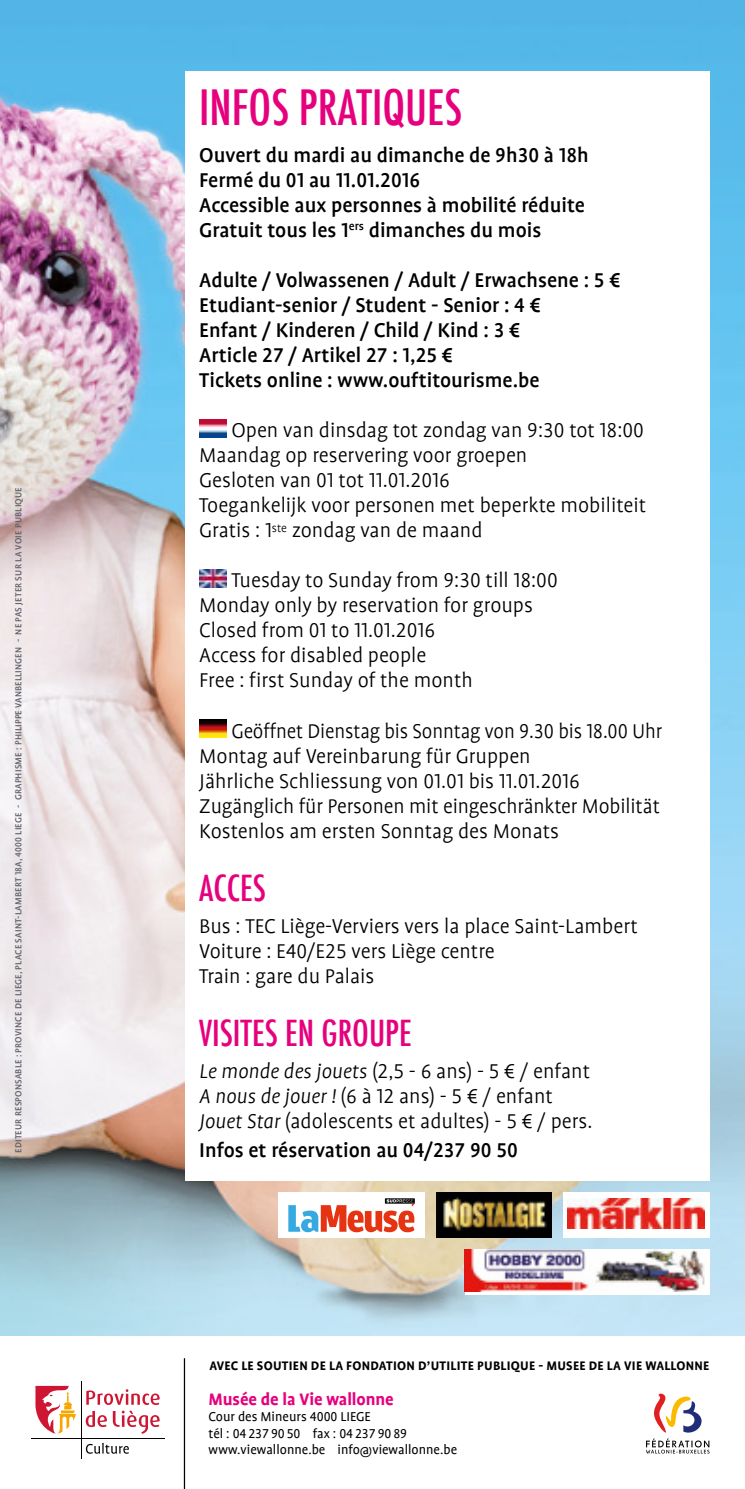
<style>
.page{position:relative;width:745px;height:1489px;background:#fff}
.page>*{position:absolute;margin:0;border:0;box-sizing:border-box;transform-origin:0 0}
.t1{font:500 condensed 47.5px "Futura";color:#e6007d}
.t2{font:500 condensed 35px "Futura";color:#e6007d}
.t3{font:300 22.5px/25px "Profile OT";color:#000}
.t4{font:500 22.5px/25px "Profile OT";color:#000}
.t5{font:300 22.5px/25px "Profile OT";color:#000;scale:.95 1}
.t6{font:700 18.75px "Profile OT";letter-spacing:-.005em;color:#e6007d}
.t7{font:14.5px/16.2px "Profile OT";color:#000}
.t8{font:700 14px "Profile OT";letter-spacing:.02em;color:#000}
.t9{font:500 10px "Profile OT";letter-spacing:.02em;color:#606169}
.s1{font-style:italic}
</style>
<div class="page">
<img style="left:0;top:0;width:744px;height:1336px">
<hr style="left:184px;top:1357px;width:1px;height:131px;background:#000">
<svg style="left:35px;top:1385px;width:41px;height:48px"></svg>
<svg style="left:86px;top:1410px;width:74px;height:23px"></svg>
<svg style="left:86px;top:1389px;width:74px;height:15px"></svg>
<svg style="left:86px;top:1442px;width:43px;height:11px"></svg>
<hr style="left:81px;top:1380px;width:1px;height:78px;background:#000">
<hr style="left:31px;top:1438px;width:133px;height:1px;background:#000">
<svg style="left:654px;top:1393px;width:47px;height:39px"></svg>
<svg style="left:646px;top:1438px;width:63px;height:15px"></svg>
<div style="left:185px;top:130px;width:524px;height:1051px;background:#fff"></div>
<img style="left:199px;top:419px;width:28px;height:18px">
<img style="left:199px;top:569px;width:28px;height:18px">
<img style="left:199px;top:719px;width:28px;height:18px">
<div style="left:185px;top:71px;width:524px;height:70px;background:#fff"></div>
<div style="left:562px;top:1192px;width:147px;height:45px;background:#fff"></div>
<img style="left:567px;top:1198px;width:137px;height:29px">
<img style="left:436px;top:1192px;width:114px;height:45px">
<div style="left:278px;top:1192px;width:146px;height:45px;background:#fff"></div>
<svg style="left:288px;top:1198px;width:126px;height:34px"></svg>
<svg style="left:464px;top:1291px;width:245px;height:3px"></svg>
<img style="left:464px;top:1249px;width:245px;height:42px">
<p class="t9" style="left:13px;top:1152px;width:667px;rotate:-90deg">EDITEUR RESPONSABLE : PROVINCE DE LIEGE, PLACE SAINT-LAMBERT 18A, 4000 LIEGE - GRAPHISME : PHILIPPE VANBELLINGEN - NE PAS JETER SUR LA VOIE PUBLIQUE</p>
<h1 class="t1" style="left:199px;top:76px;width:264px">INFOS PRATIQUES</h1>
<p class="t4" style="left:199px;top:143px;width:391px">Ouvert du mardi au dimanche de 9h30 à 18h Fermé du 01 au 11.01.2016<br>Accessible aux personnes à mobilité réduite Gratuit tous les 1<sup>ers</sup> dimanches du mois</p>
<p class="t4" style="left:199px;top:268px;width:422px">Adulte / Volwassenen / Adult / Erwachsene : 5 € Etudiant-senior / Student - Senior : 4 €<br>Enfant / Kinderen / Child / Kind : 3 €<br>Article 27 / Artikel 27 : 1,25 €<br>Tickets online : www.ouftitourisme.be</p>
<p class="t3" style="left:199px;top:418px;width:448px;text-indent:32px">Open van dinsdag tot zondag van 9:30 tot 18:00<br>Maandag op reservering voor groepen<br>Gesloten van 01 tot 11.01.2016<br>Toegankelijk voor personen met beperkte mobiliteit Gratis : 1<sup>ste</sup> zondag van de maand</p>
<p class="t3" style="left:199px;top:568px;width:360px;text-indent:32px">Tuesday to Sunday from 9:30 till 18:00<br>Monday only by reservation for groups<br>Closed from 01 to 11.01.2016<br>Access for disabled people<br>Free : first Sunday of the month</p>
<p class="t5" style="left:199px;top:718px;width:488px;text-indent:32px">Geöffnet Dienstag bis Sonntag von 9.30 bis 18.00 Uhr Montag auf Vereinbarung für Gruppen<br>Jährliche Schliessung von 01.01 bis 11.01.2016<br>Zugänglich für Personen mit eingeschränkter Mobilität Kostenlos am ersten Sonntag des Monats</p>
<h2 class="t2" style="left:199px;top:865px;width:68px">ACCES</h2>
<p class="t3" style="left:199px;top:914px;width:440px">Bus : TEC Liège-Verviers vers la place Saint-Lambert<br>Voiture : E40/E25 vers Liège centre<br>Train : gare du Palais</p>
<h2 class="t2" style="left:199px;top:1010px;width:214px">VISITES EN GROUPE</h2>
<p class="t3" style="left:199px;top:1059px;width:394px"><span class="s1">Le monde des jouets</span> (2,5 - 6 ans) - 5 € / enfant<br><span class="s1">A nous de jouer !</span> (6 à 12 ans) - 5 € / enfant<br><span class="s1">Jouet Star</span> (adolescents et adultes) - 5 € / pers.</p>
<p class="t4" style="left:199px;top:1138px;width:320px">Infos et réservation au 04/237 90 50</p>
<p class="t8" style="left:209px;top:1357px;width:501px">AVEC LE SOUTIEN DE LA FONDATION D’UTILITE PUBLIQUE - MUSEE DE LA VIE WALLONNE</p>
<p class="t6" style="left:208px;top:1388px;width:187px">Musée de la Vie wallonne</p>
<p class="t7" style="left:208px;top:1408px;width:250px">Cour des Mineurs 4000 LIEGE<br>tél : 04 237 90 50 fax : 04 237 90 89 www.viewallonne.be info@viewallonne.be</p>
</div>
